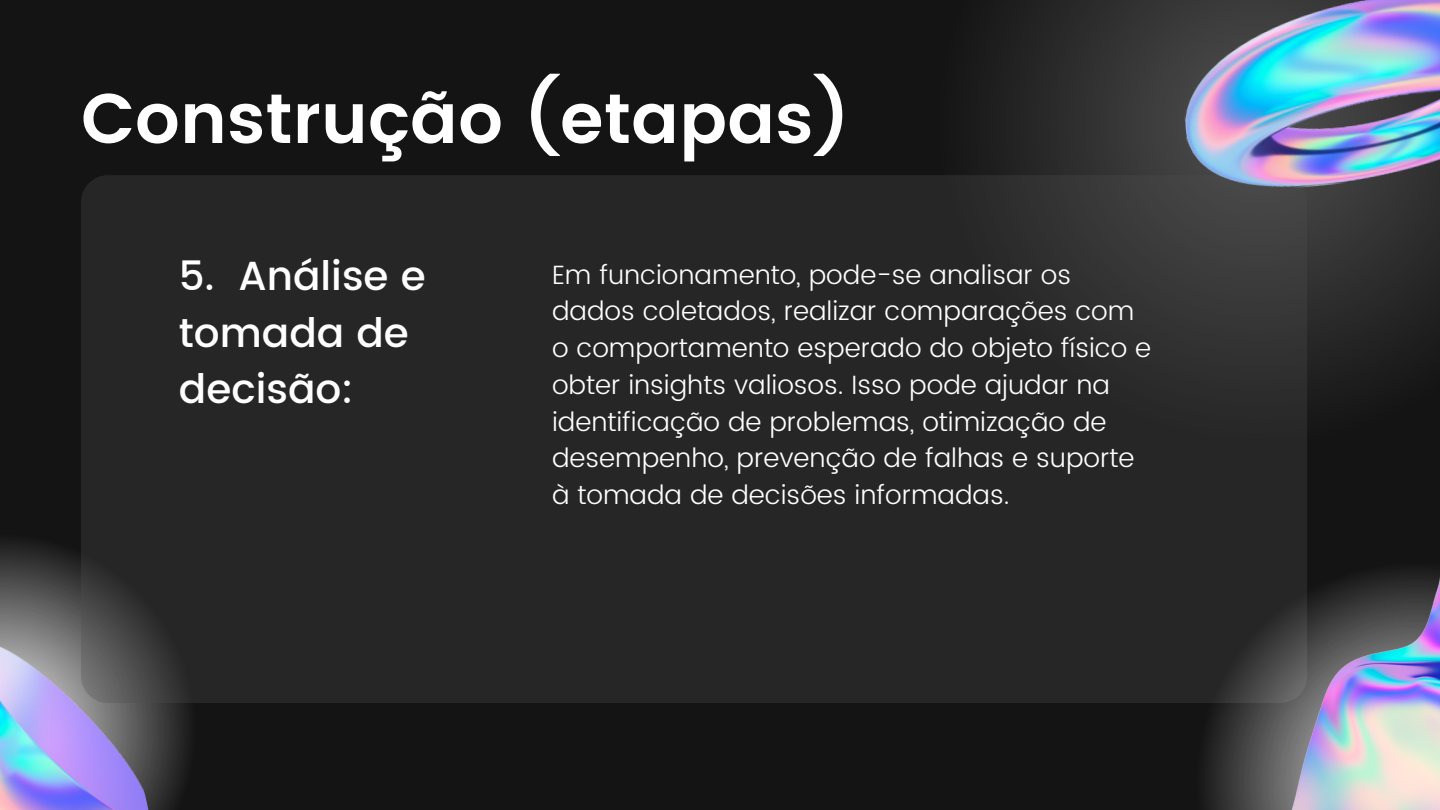
<style>
.page{position:relative;width:1440px;height:810px;background:#141414}
.page>*{position:absolute;margin:0;border:0;box-sizing:border-box;transform-origin:0 0}
.t1{font:600 70px "Poppins";color:#fff}
.t2{font:500 40.5px/56.2px "Poppins";color:#fff}
.t3{font:300 26.5px/36.8px "Poppins";color:#fff}
</style>
<div class="page">
<svg style="left:991px;top:0;width:449px;height:398px;fill:#2c2c2c"></svg>
<svg style="left:0;top:543px;width:187px;height:267px"></svg>
<div style="left:81px;top:175px;width:1226px;height:528px;background:#262626;border-radius:27px"></div>
<svg style="left:1206px;top:667px;width:36px;height:143px;fill:#2c2c2c"></svg>
<img style="left:1175px;top:0;width:265px;height:198px">
<img style="left:0;top:616px;width:153px;height:194px">
<img style="left:1242px;top:572px;width:198px;height:238px">
<p class="t1" style="left:81px;top:78px;width:770px">Construção (etapas)</p>
<p class="t2" style="left:179px;top:248px;width:248px">5. Análise e tomada de decisão:</p>
<p class="t3" style="left:552px;top:256px;width:601px">Em funcionamento, pode-se analisar os dados coletados, realizar comparações com o comportamento esperado do objeto físico e obter insights valiosos. Isso pode ajudar na identificação de problemas, otimização de desempenho, prevenção de falhas e suporte à tomada de decisões informadas.</p>
</div>
